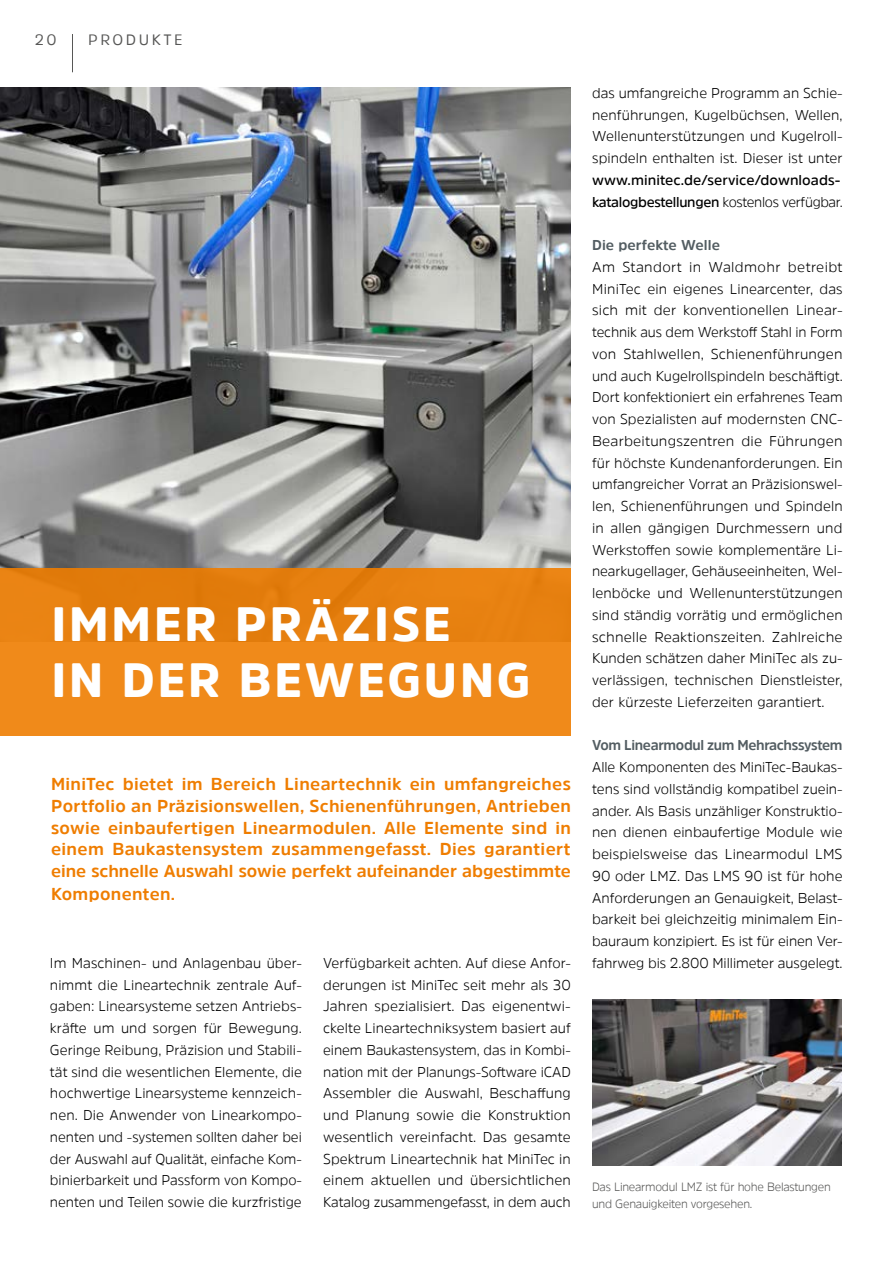
<style>
.page{position:relative;width:893px;height:1263px;background:#fff}
.page>*{position:absolute;margin:0;border:0;box-sizing:border-box;transform-origin:0 0}
.t1{font:900 48px/55.5px "Amsi Pro";letter-spacing:.06em;color:#fff}
.t2{font:700 17.25px/21.9px "Amsi Pro";color:#ef7d00;text-align:justify}
.t3{font:15px "Amsi Pro";letter-spacing:.17em;color:#575756}
.t4{font:300 14.25px/21.8px "Amsi Pro";color:#000;text-align:justify}
.t5{font:600 14.25px/21.8px "Amsi Pro";color:#000}
.t6{font:700 14.25px "Amsi Pro";letter-spacing:-.025em;color:#535d62}
.t7{font:700 14.25px "Amsi Pro";letter-spacing:.005em;color:#535d62}
.t8{font:300 12px/16.5px "Amsi Pro";letter-spacing:-.02em;color:#575756}
.s1{font-weight:300}
</style>
<div class="page">
<hr style="left:72px;top:34px;width:1px;height:38px;background:#575756">
<img style="left:0;top:88px;width:571px;height:480px">
<div style="left:0;top:568px;width:571px;height:168px;background:linear-gradient(to right,#ea8414,#ec8616)"></div>
<img style="left:592px;top:999px;width:249px;height:167px">
<p class="t3" style="left:35px;top:30px;width:23px">20</p>
<p class="t3" style="left:88px;top:30px;width:96px">PRODUKTE</p>
<h1 class="t1" style="left:51px;top:596px;width:481px">IMMER PRÄZISE<br>IN DER BEWEGUNG</h1>
<p class="t2" style="left:51px;top:773px;width:521px">MiniTec bietet im Bereich Lineartechnik ein umfangreiches Portfolio an Präzisionswellen, Schienenführungen, Antrieben sowie einbaufertigen Linearmodulen. Alle Elemente sind in einem Baukastensystem zusammengefasst. Dies garantiert eine schnelle Auswahl sowie perfekt aufeinander abgestimmte Komponenten.</p>
<p class="t4" style="left:592px;top:82px;width:252px">das umfangreiche Programm an Schie&shy;nenführungen, Kugelbüchsen, Wellen, Wellenunterstützungen und Kugelroll&shy;spindeln enthalten ist. Dieser ist unter</p>
<p class="t5" style="left:592px;top:169px;width:252px">www.minitec.de/service/downloads&shy;katalogbestellungen <span class="s1">kostenlos verfügbar.</span></p>
<p class="t7" style="left:592px;top:235px;width:129px">Die perfekte Welle</p>
<p class="t4" style="left:592px;top:256px;width:252px">Am Standort in Waldmohr betreibt MiniTec ein eigenes Linearcenter, das sich mit der konventionellen Linear&shy;technik aus dem Werkstoff Stahl in Form von Stahlwellen, Schienenführungen und auch Kugelrollspindeln beschäftigt.<br>Dort konfektioniert ein erfahrenes Team von Spezialisten auf modernsten CNC-Bearbeitungszentren die Führungen für höchste Kundenanforderungen. Ein umfangreicher Vorrat an Präzisionswel&shy;len, Schienenführungen und Spindeln in allen gängigen Durchmessern und Werkstoffen sowie komplementäre Li&shy;nearkugellager, Gehäuseeinheiten, Wel&shy;lenböcke und Wellenunterstützungen sind ständig vorrätig und ermöglichen schnelle Reaktionszeiten. Zahlreiche Kunden schätzen daher MiniTec als zu&shy;verlässigen, technischen Dienstleister, der kürzeste Lieferzeiten garantiert.</p>
<p class="t6" style="left:592px;top:735px;width:252px">Vom Linearmodul zum Mehrachssystem</p>
<p class="t4" style="left:592px;top:756px;width:252px">Alle Komponenten des MiniTec-Baukas&shy;tens sind vollständig kompatibel zuein&shy;ander. Als Basis unzähliger Konstruktio&shy;nen dienen einbaufertige Module wie beispielsweise das Linearmodul LMS 90 oder LMZ. Das LMS 90 ist für hohe Anforderungen an Genauigkeit, Belast&shy;barkeit bei gleichzeitig minimalem Ein&shy;bauraum konzipiert. Es ist für einen Ver-</p>
<p class="t4" style="left:50px;top:952px;width:253px">Im Maschinen- und Anlagenbau über-</p>
<p class="t4" style="left:592px;top:952px;width:252px">fahrweg bis 2.800 Millimeter ausgelegt.</p>
<p class="t4" style="left:50px;top:973px;width:254px">nimmt die Lineartechnik zentrale Auf&shy;gaben: Linearsysteme setzen Antriebs&shy;kräfte um und sorgen für Bewegung.<br>Geringe Reibung, Präzision und Stabili&shy;tät sind die wesentlichen Elemente, die hochwertige Linearsysteme kennzeich&shy;nen. Die Anwender von Linearkompo&shy;nenten und -systemen sollten daher bei der Auswahl auf Qualität, einfache Kom&shy;binierbarkeit und Passform von Kompo&shy;nenten und Teilen sowie die kurzfristige</p>
<p class="t4" style="left:323px;top:952px;width:249px">Verfügbarkeit achten. Auf diese Anfor&shy;derungen ist MiniTec seit mehr als 30<br>Jahren spezialisiert. Das eigenentwi&shy;ckelte Lineartechniksystem basiert auf einem Baukastensystem, das in Kombi&shy;nation mit der Planungs-Software iCAD Assembler die Auswahl, Beschaffung und Planung sowie die Konstruktion wesentlich vereinfacht. Das gesamte Spektrum Lineartechnik hat MiniTec in einem aktuellen und übersichtlichen Katalog zusammengefasst, in dem auch</p>
<p class="t8" style="left:592px;top:1178px;width:240px">Das Linearmodul LMZ ist für hohe Belastungen und Genauigkeiten vorgesehen.</p>
</div>
